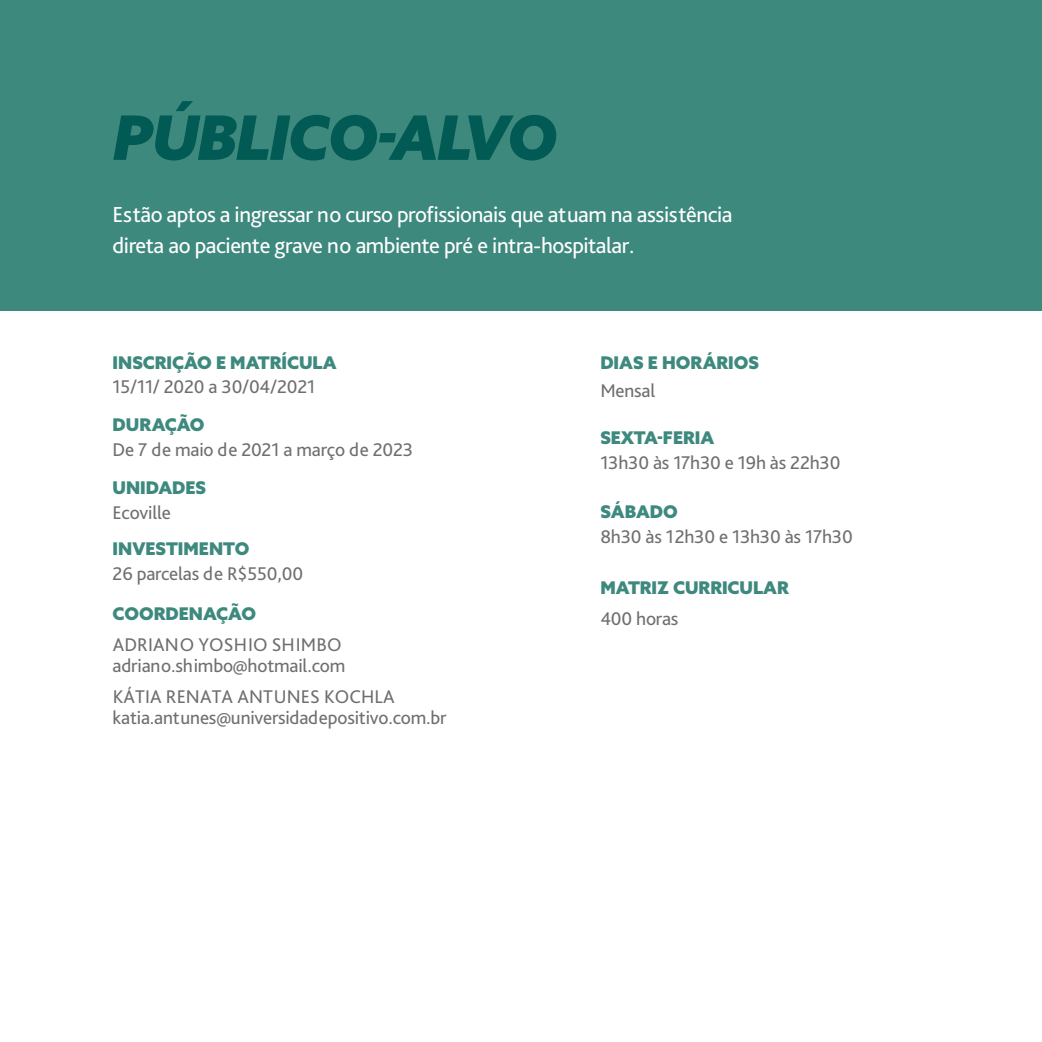
<style>
.page{position:relative;width:1042px;height:1042px;background:#fff}
.page>*{position:absolute;margin:0;border:0;box-sizing:border-box;transform-origin:0 0}
.t1{font:italic 900 61.25px "Azo Sans";letter-spacing:-.02em;color:#015a53}
.t2{font:22.75px/31.5px "Bliss Pro";letter-spacing:-.02em;color:#fff}
.t3{font:19.25px/21px "Bliss Pro";letter-spacing:-.01em;color:#706f6f}
.t4{font:900 17.5px "Azo Sans";color:#3e897e}
</style>
<div class="page">
<div style="left:0;top:0;width:1042px;height:310px;background:#3e897e"></div>
<h1 class="t1" style="left:113px;top:97px;width:446px">PÚBLICO-ALVO</h1>
<p class="t2" style="left:113px;top:198px;width:621px">Estão aptos a ingressar no curso profissionais que atuam na assistência direta ao paciente grave no ambiente pré e intra-hospitalar.</p>
<p class="t4" style="left:113px;top:351px;width:225px">INSCRIÇÃO E MATRÍCULA</p>
<p class="t3" style="left:113px;top:376px;width:204px">15/11/ 2020 a 30/04/2021</p>
<p class="t4" style="left:113px;top:413px;width:93px">DURAÇÃO</p>
<p class="t3" style="left:113px;top:439px;width:302px">De 7 de maio de 2021 a março de 2023</p>
<p class="t4" style="left:113px;top:476px;width:95px">UNIDADES</p>
<p class="t3" style="left:113px;top:502px;width:60px">Ecoville</p>
<p class="t4" style="left:113px;top:537px;width:138px">INVESTIMENTO</p>
<p class="t3" style="left:113px;top:563px;width:192px">26 parcelas de R$550,00</p>
<p class="t4" style="left:113px;top:602px;width:145px">COORDENAÇÃO</p>
<p class="t3" style="left:113px;top:633px;width:234px">ADRIANO YOSHIO SHIMBO adriano.shimbo@hotmail.com</p>
<p class="t3" style="left:113px;top:685px;width:335px">KÁTIA RENATA ANTUNES KOCHLA katia.antunes@universidadepositivo.com.br</p>
<p class="t4" style="left:600px;top:351px;width:160px">DIAS E HORÁRIOS</p>
<p class="t3" style="left:600px;top:379px;width:56px">Mensal</p>
<p class="t4" style="left:600px;top:426px;width:115px">SEXTA-FERIA</p>
<p class="t3" style="left:600px;top:451px;width:242px">13h30 às 17h30 e 19h às 22h30</p>
<p class="t4" style="left:600px;top:500px;width:79px">SÁBADO</p>
<p class="t3" style="left:600px;top:526px;width:254px">8h30 às 12h30 e 13h30 às 17h30</p>
<p class="t4" style="left:600px;top:576px;width:190px">MATRIZ CURRICULAR</p>
<p class="t3" style="left:600px;top:607px;width:80px">400 horas</p>
</div>
